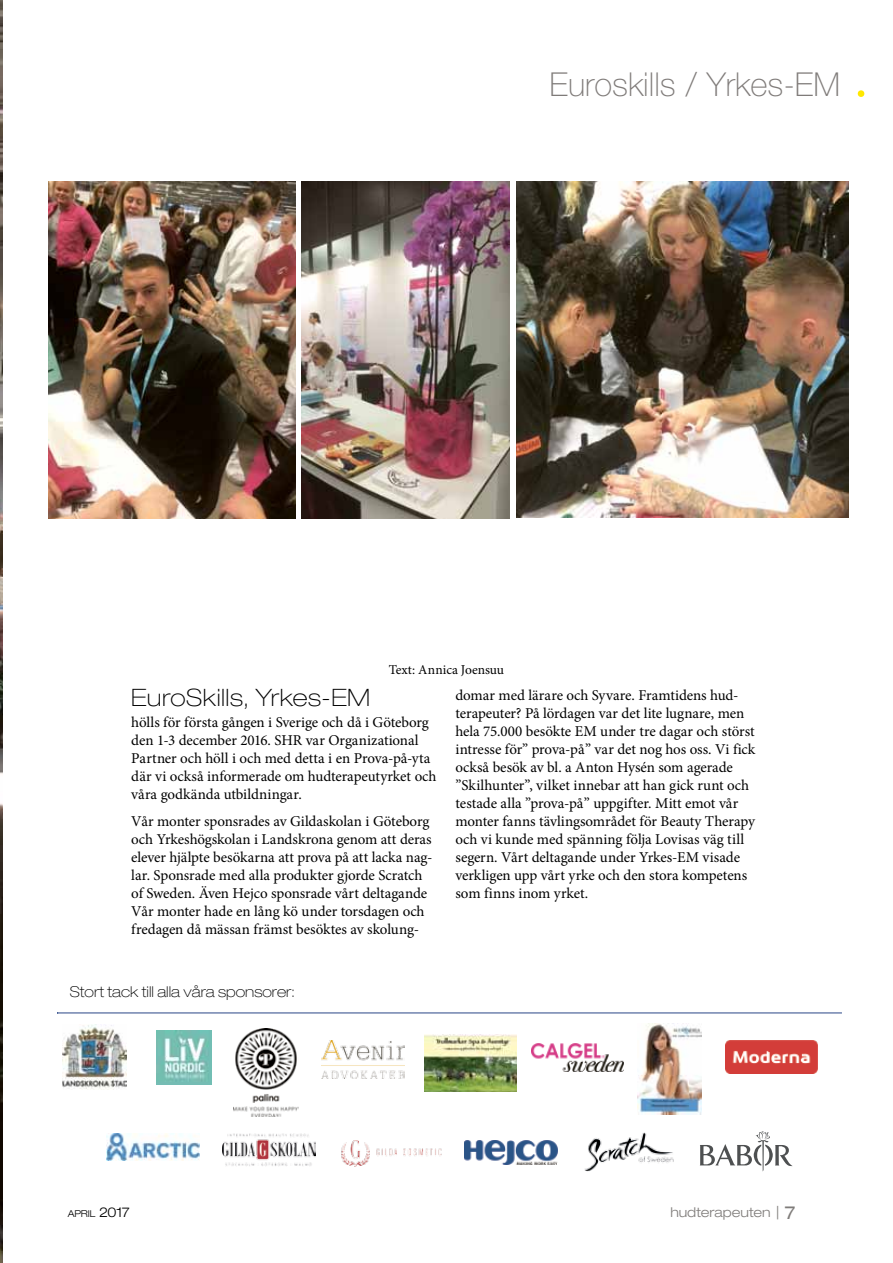
<style>
.page{position:relative;width:893px;height:1263px;background:#fff}
.page>*{position:absolute;margin:0;border:0;box-sizing:border-box;transform-origin:0 0}
.t1{font:100 33px "Helvetica Neue";color:#7f7b79}
.t2{font:100 expanded 24px "Helvetica Neue LT Std";letter-spacing:.02em;color:#000}
.t3{font:15px/18px "Minion Pro";letter-spacing:-.005em;color:#000}
.t4{font:100 expanded 15px "Helvetica Neue LT Std";color:#000}
.t5{font:13.5px "Minion Pro";color:#000}
.t6{font:300 expanded 13.5px "Helvetica Neue";color:#7f7c7a}
.t7{font:300 expanded 9.45px "Helvetica Neue";letter-spacing:-.01em;color:#000}
.s1{font-family:"Modern";font-weight:400;font-size:54px;color:#ffe800}
.s2{font-size:13.5px}
.s3{font-family:"Myriad Pro";font-weight:400;font-stretch:normal}
.s4{font-weight:400;font-size:18px}
</style>
<div class="page">
<img style="left:0;top:0;width:2px;height:1263px">
<hr style="left:58px;top:1013px;width:784px;height:1px;background:#284686">
<img style="left:49px;top:182px;width:246px;height:336px">
<img style="left:517px;top:182px;width:331px;height:335px">
<img style="left:62px;top:1025px;width:64px;height:64px">
<img style="left:157px;top:1030px;width:54px;height:55px">
<img style="left:233px;top:1028px;width:65px;height:88px">
<img style="left:322px;top:1040px;width:83px;height:38px">
<img style="left:637px;top:1024px;width:65px;height:91px">
<img style="left:532px;top:1044px;width:92px;height:28px">
<img style="left:425px;top:1034px;width:92px;height:58px">
<img style="left:106px;top:1133px;width:93px;height:27px">
<img style="left:222px;top:1133px;width:93px;height:33px">
<img style="left:341px;top:1140px;width:101px;height:26px">
<img style="left:464px;top:1140px;width:93px;height:25px">
<img style="left:584px;top:1132px;width:90px;height:39px">
<svg style="left:700px;top:1131px;width:93px;height:40px"></svg>
<img style="left:725px;top:1041px;width:93px;height:33px">
<img style="left:302px;top:182px;width:208px;height:336px">
<h1 class="t1" style="left:550px;top:66px;width:321px">Euroskills / Yrkes-EM <span class="s1">.</span></h1>
<p class="t5" style="left:389px;top:660px;width:117px">Text: Annica Joensuu</p>
<h2 class="t2" style="left:131px;top:683px;width:241px">EuroSkills, Yrkes-EM</h2>
<p class="t3" style="left:131px;top:713px;width:307px">hölls för första gången i Sverige och då i Göteborg den 1-3 december 2016. SHR var Organizational Partner och höll i och med detta i en Prova-på-yta där vi också informerade om hudterapeutyrket och våra godkända utbildningar.</p>
<p class="t3" style="left:131px;top:812px;width:303px">Vår monter sponsrades av Gildaskolan i Göteborg och Yrkeshögskolan i Landskrona genom att deras elever hjälpte besökarna att prova på att lacka nag&shy;lar. Sponsrade med alla produkter gjorde Scratch of Sweden. Även Hejco sponsrade vårt deltagande Vår monter hade en lång kö under torsdagen och fredagen då mässan främst besöktes av skolung-</p>
<p class="t4" style="left:70px;top:983px;width:227px">Stort tack till alla våra sponsorer:</p>
<p class="t3" style="left:455px;top:686px;width:301px">domar med lärare och Syvare. Framtidens hud&shy;terapeuter? På lördagen var det lite lugnare, men hela 75.000 besökte EM under tre dagar och störst intresse för” prova-på” var det nog hos oss. Vi fick också besök av bl. a Anton Hysén som agerade ”Skilhunter”, vilket innebar att han gick runt och testade alla ”prova-på” uppgifter. Mitt emot vår monter fanns tävlingsområdet för Beauty Therapy och vi kunde med spänning följa Lovisas väg till segern. Vårt deltagande under Yrkes-EM visade verkligen upp vårt yrke och den stora kompetens som finns inom yrket.</p>
<p class="t7" style="left:68px;top:1208px;width:64px">april <span class="s2">2017</span></p>
<p class="t6" style="left:670px;top:1204px;width:127px">hudterapeuten <span class="s3">|</span> <span class="s4">7</span></p>
</div>
